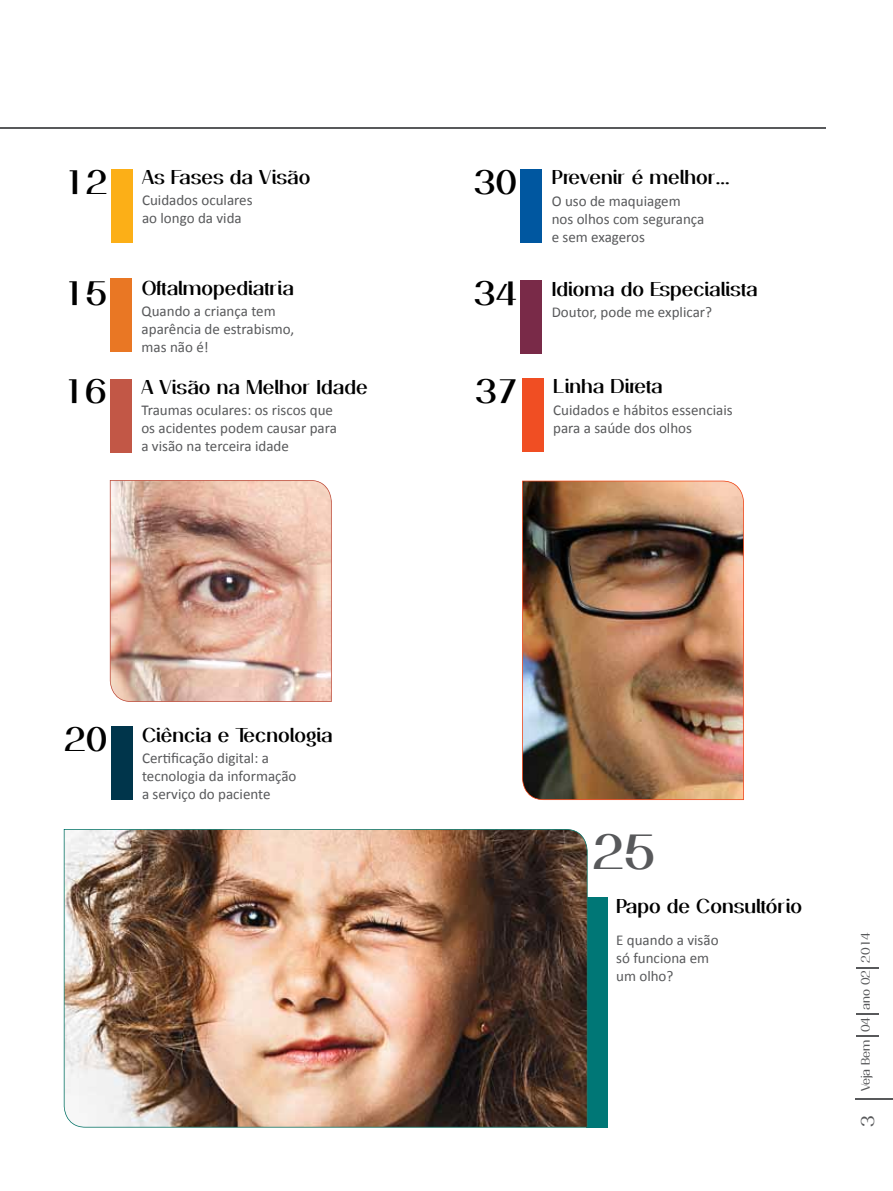
<style>
.page{position:relative;width:893px;height:1191px;background:#fff}
.page>*{position:absolute;margin:0;border:0;box-sizing:border-box;transform-origin:0 0}
.t1{font:600 48px "Passion Sans P Dai";color:#58595b}
.t2{font:600 33px "Passion Sans P Dai";color:#000}
.t3{font:600 19.5px "Passion Sans P Dai";color:#000}
.t4{font:18px "Passion Sans P Dag";color:#58595b}
.t5{font:15px/18px "Calibri";color:#58595b}
.t6{font:12px "Passion Sans P Dag";color:#58595b}
</style>
<div class="page">
<hr style="left:856px;top:1098px;width:37px;height:1px;background:#58595b">
<svg style="left:856px;top:1035px;width:22px;height:1px"></svg>
<svg style="left:856px;top:1013px;width:22px;height:1px"></svg>
<svg style="left:856px;top:967px;width:22px;height:1px"></svg>
<div style="left:586px;top:897px;width:21px;height:230px;background:#007776"></div>
<hr style="left:0;top:127px;width:826px;height:2px;background:#58595b">
<div style="left:111px;top:169px;width:21px;height:73px;background:#fcaf17"></div>
<div style="left:110px;top:379px;width:22px;height:73px;background:#c25746"></div>
<div style="left:111px;top:727px;width:21px;height:73px;background:#00354b"></div>
<div style="left:521px;top:169px;width:21px;height:74px;background:#0057a0"></div>
<div style="left:522px;top:378px;width:21px;height:74px;background:#f04e23"></div>
<div style="left:521px;top:281px;width:21px;height:73px;background:#792a48"></div>
<div style="left:111px;top:279px;width:21px;height:73px;background:#e97724"></div>
<img style="left:64px;top:829px;width:524px;height:298px">
<img style="left:110px;top:480px;width:222px;height:222px">
<img style="left:522px;top:480px;width:222px;height:320px">
<h2 class="t2" style="left:64px;top:162px;width:45px">12</h2>
<h3 class="t3" style="left:142px;top:165px;width:170px">As Fases da Visão</h3>
<p class="t5" style="left:142px;top:191px;width:112px">Cuidados oculares ao longo da vida</p>
<h2 class="t2" style="left:474px;top:162px;width:45px">30</h2>
<h3 class="t3" style="left:552px;top:165px;width:179px">Prevenir é melhor...</h3>
<p class="t5" style="left:552px;top:192px;width:154px">O uso de maquiagem nos olhos com segurança e sem exageros</p>
<h3 class="t3" style="left:142px;top:276px;width:154px">Oftalmopediatria</h3>
<h3 class="t3" style="left:552px;top:277px;width:207px">Idioma do Especialista</h3>
<h2 class="t2" style="left:64px;top:273px;width:45px">15</h2>
<h2 class="t2" style="left:474px;top:273px;width:45px">34</h2>
<p class="t5" style="left:142px;top:302px;width:135px">Quando a criança tem</p>
<p class="t5" style="left:552px;top:303px;width:162px">Doutor, pode me explicar?</p>
<p class="t5" style="left:142px;top:320px;width:154px">aparência de estrabismo, mas não é!</p>
<h2 class="t2" style="left:64px;top:371px;width:45px">16</h2>
<h3 class="t3" style="left:141px;top:375px;width:228px">A Visão na Melhor Idade</h3>
<p class="t5" style="left:141px;top:401px;width:197px">Traumas oculares: os riscos que os acidentes podem causar para a visão na terceira idade</p>
<h2 class="t2" style="left:475px;top:371px;width:45px">37</h2>
<h3 class="t3" style="left:553px;top:374px;width:111px">Linha Direta</h3>
<p class="t5" style="left:553px;top:401px;width:181px">Cuidados e hábitos essenciais para a saúde dos olhos</p>
<h2 class="t2" style="left:64px;top:719px;width:45px">20</h2>
<h3 class="t3" style="left:142px;top:722px;width:192px">Ciência e Tecnologia</h3>
<p class="t5" style="left:142px;top:749px;width:156px">Certificação digital: a tecnologia da informação a serviço do paciente</p>
<h1 class="t1" style="left:592px;top:822px;width:65px">25</h1>
<h3 class="t3" style="left:616px;top:894px;width:187px">Papo de Consultório</h3>
<p class="t5" style="left:616px;top:931px;width:104px">E quando a visão só funciona em um olho?</p>
<p class="t6" style="left:858px;top:1091px;width:161px;rotate:-90deg">Veja Bem 04 ano 02 2014</p>
<p class="t4" style="left:857px;top:1127px;width:13px;rotate:-90deg">3</p>
</div>
